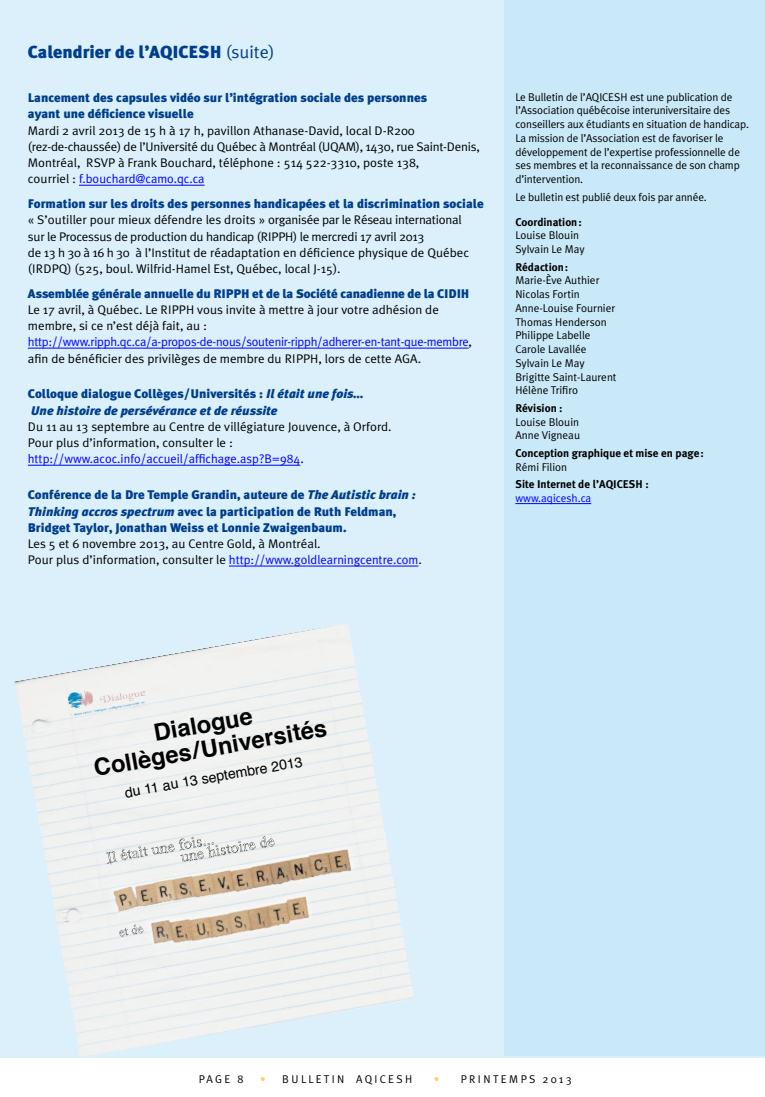
<style>
.page{position:relative;width:765px;height:1097px;background:#fff}
.page>*{position:absolute;margin:0;border:0;box-sizing:border-box;transform-origin:0 0}
.t1{font:700 23.62px/24.2px "Helvetica";color:#000;text-align:center}
.t2{font:900 17.5px "Meta Plus";color:#003e8b;scale:1.04 1}
.t3{font:14.12px "Helvetica";color:#000}
.t4{font:12.5px/16.2px "Meta Plus Normal";color:#000;scale:1.04 1}
.t5{font:900 12.5px/16.2px "Meta Plus";color:#003e8b;scale:1.04 1}
.t6{font:italic 900 12.5px/16.2px "Meta Plus";color:#003e8b;scale:1.04 1}
.t7{font:11.25px/13.8px "Meta Plus Normal";letter-spacing:-.01em;color:#000}
.t8{font:700 11.25px "Meta Plus";color:#000}
.t9{font:11.25px "Meta Plus Normal";letter-spacing:.21em;color:#000}
.t10{font:11.25px "Meta Plus Normal";color:#00f}
.t11{font:11.25px "Meta Plus Normal";letter-spacing:.2em;color:#000}
.s1{font-family:"Meta";font-weight:400}
.s2{color:#00f}
.s3{font-style:normal}
.s4{font-style:italic}
.s5{color:#fdcf60}
</style>
<div class="page">
<div style="left:0;top:0;width:765px;height:1058px;background:#dbf0fa"></div>
<hr style="left:79px;top:185px;width:126px;height:1px;background:#00f">
<hr style="left:28px;top:348px;width:441px;height:1px;background:#00f">
<hr style="left:28px;top:465px;width:272px;height:1px;background:#00f">
<hr style="left:229px;top:566px;width:189px;height:1px;background:#00f">
<img style="left:14px;top:623px;width:400px;height:434px">
<img style="left:67px;top:680px;width:81px;height:39px">
<svg style="left:106px;top:833px;width:262px;height:134px"></svg>
<img style="left:106px;top:835px;width:260px;height:131px">
<svg style="left:106px;top:836px;width:169px;height:28px;background:#e0e1e1"></svg>
<svg style="left:119px;top:924px;width:24px;height:12px"></svg>
<div style="left:504px;top:0;width:261px;height:1055px;background:#c9e9f8"></div>
<hr style="left:515px;top:503px;width:76px;height:1px;background:#00f">
<h2 class="t2" style="left:28px;top:42px;width:239px">Calendrier de l’AQICESH <span class="s1">(suite)</span></h2>
<p class="t5" style="left:28px;top:90px;width:386px">Lancement des capsules vidéo sur l’intégration sociale des personnes ayant une déficience visuelle</p>
<p class="t4" style="left:28px;top:122px;width:436px">Mardi 2 avril 2013 de 15 h à 17 h, pavillon Athanase-David, local D-R200 (rez-de-chaussée) de l’Université du Québec à Montréal (UQAM), 1430, rue Saint-Denis, Montréal, RSVP à Frank Bouchard, téléphone : 514 522-3310, poste 138,<br>courriel : <span class="s2">f.bouchard@camo.qc.ca</span></p>
<p class="t5" style="left:28px;top:196px;width:440px">Formation sur les droits des personnes handicapées et la discrimination sociale</p>
<p class="t4" style="left:28px;top:212px;width:426px">« S’outiller pour mieux défendre les droits » organisée par le Réseau international sur le Processus de production du handicap (RIPPH) le mercredi 17 avril 2013<br>de 13 h 30 à 16 h 30 à l’Institut de réadaptation en déficience physique de Québec (IRDPQ) (525, boul. Wilfrid-Hamel Est, Québec, local J-15).</p>
<p class="t5" style="left:28px;top:285px;width:426px">Assemblée générale annuelle du RIPPH et de la Société canadienne de la CIDIH</p>
<p class="t4" style="left:28px;top:301px;width:429px">Le 17 avril, à Québec. Le RIPPH vous invite à mettre à jour votre adhésion de membre, si ce n’est déjà fait, au : <span class="s2">http://www.ripph.qc.ca/a-propos-de-nous/soutenir-ripph/adherer-en-tant-que-membre</span>, afin de bénéficier des privilèges de membre du RIPPH, lors de cette AGA.</p>
<p class="t6" style="left:28px;top:386px;width:325px"><span class="s3">Colloque dialogue Collèges/Universités :</span> Il était une fois…<br>Une histoire de persévérance et de réussite</p>
<p class="t4" style="left:28px;top:418px;width:351px">Du 11 au 13 septembre au Centre de villégiature Jouvence, à Orford.<br>Pour plus d’information, consulter le : <span class="s2">http://www.acoc.info/accueil/affichage.asp?B=984</span>.</p>
<p class="t5" style="left:28px;top:487px;width:374px">Conférence de la Dre Temple Grandin, auteure de <span class="s4">The Autistic brain :<br>Thinking accros spectrum</span> avec la participation de Ruth Feldman,<br>Bridget Taylor, Jonathan Weiss et Lonnie Zwaigenbaum.</p>
<p class="t4" style="left:28px;top:535px;width:380px">Les 5 et 6 novembre 2013, au Centre Gold, à Montréal.<br>Pour plus d’information, consulter le <span class="s2">http://www.goldlearningcentre.com</span>.</p>
<p class="t7" style="left:515px;top:90px;width:235px">Le Bulletin de l’AQICESH est une publication de l’Association québécoise interuniversitaire des conseillers aux étudiants en situation de handicap.<br>La mission de l’Association est de favoriser le développement de l’expertise professionnelle de ses membres et la reconnaissance de son champ d’intervention.</p>
<p class="t7" style="left:515px;top:190px;width:193px">Le bulletin est publié deux fois par année.</p>
<p class="t8" style="left:515px;top:215px;width:68px">Coordination:</p>
<p class="t7" style="left:515px;top:229px;width:71px">Louise Blouin<br>Sylvain Le May</p>
<p class="t8" style="left:515px;top:260px;width:54px">Rédaction:</p>
<p class="t7" style="left:515px;top:274px;width:103px">Marie-Ève Authier<br>Nicolas Fortin<br>Anne-Louise Fournier<br>Thomas Henderson<br>Philippe Labelle<br>Carole Lavallée<br>Sylvain Le May<br>Brigitte Saint-Laurent<br>Hélène Trifiro</p>
<p class="t8" style="left:515px;top:402px;width:49px">Révision :</p>
<p class="t7" style="left:515px;top:415px;width:66px">Louise Blouin<br>Anne Vigneau</p>
<p class="t8" style="left:515px;top:447px;width:190px">Conception graphique et mise en page:</p>
<p class="t7" style="left:515px;top:460px;width:53px">Rémi Filion</p>
<p class="t8" style="left:515px;top:478px;width:135px">Site Internet de l’AQICESH :</p>
<p class="t10" style="left:515px;top:492px;width:77px">www.aqicesh.ca</p>
<h1 class="t1" style="left:88px;top:733px;width:237px;rotate:-10deg">Dialogue<br>Collèges/Universités</h1>
<p class="t3" style="left:123px;top:782px;width:182px;rotate:-10deg">du 11 au 13 septembre 2013</p>
<p class="t7" style="left:199px;top:1072px;width:46px">PAGE 8</p>
<p class="t9" style="left:260px;top:1073px;width:154px"><span class="s5">•</span> BULLETIN AQICESH</p>
<p class="t11" style="left:434px;top:1073px;width:140px"><span class="s5">•</span> PRINTEMPS 2013</p>
</div>
